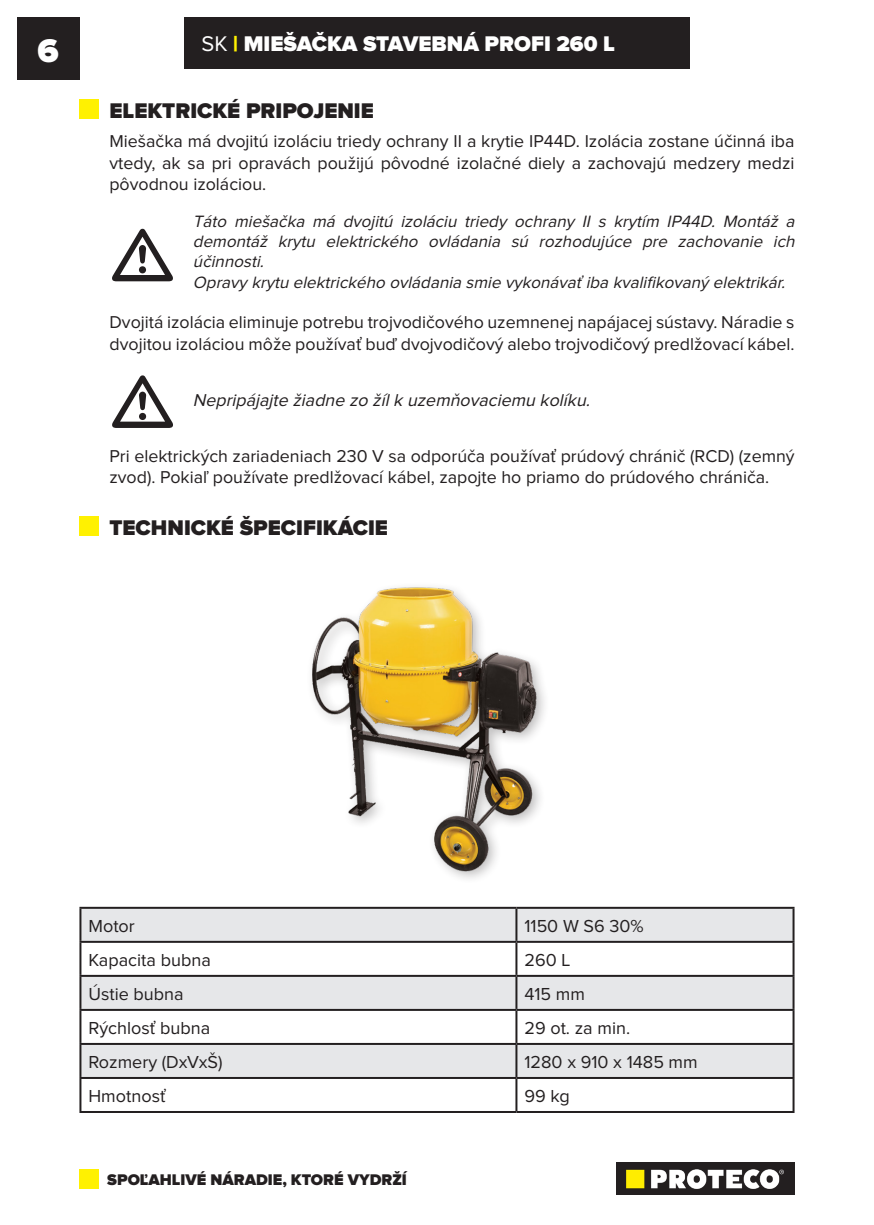
<style>
.page{position:relative;width:874px;height:1225px;background:#fff}
.page>*{position:absolute;margin:0;border:0;box-sizing:border-box;transform-origin:0 0}
.t1{font:900 34px "Proxima Nova";color:#fff}
.t2{font:900 22px "Proxima Nova";color:#231f20}
.t3{font:900 22px "Proxima Nova";color:#fff}
.t4{font:18px "Proxima Nova";color:#231f20}
.t5{font:17.8px/21.4px "Proxima Nova";color:#231f20}
.t6{font:italic 17.8px "Proxima Nova";color:#231f20}
.t7{font:italic 17px/20.4px "Proxima Nova";color:#231f20;text-align:justify}
.t8{font:900 16px "Proxima Nova";color:#231f20}
.s1{font-weight:400}
.s2{color:#fff101}
</style>
<div class="page">
<div style="left:17px;top:17px;width:62px;height:62px;background:#231f20"></div>
<img style="left:616px;top:1162px;width:178px;height:33px">
<div style="left:79px;top:1169px;width:20px;height:19px;background:#fff101"></div>
<div style="left:184px;top:17px;width:505px;height:51px;background:#231f20"></div>
<div style="left:79px;top:99px;width:20px;height:20px;background:#fff101"></div>
<div style="left:79px;top:516px;width:20px;height:20px;background:#fff101"></div>
<svg style="left:81px;top:909px;width:711px;height:168px;fill:#e6e7e9"></svg>
<hr style="left:79px;top:907px;width:437px;height:2px;background:#231f20">
<hr style="left:79px;top:909px;width:2px;height:32px;background:#231f20">
<hr style="left:516px;top:907px;width:278px;height:2px;background:#231f20">
<hr style="left:515px;top:909px;width:2px;height:32px;background:#231f20">
<hr style="left:792px;top:909px;width:2px;height:32px;background:#231f20">
<hr style="left:79px;top:941px;width:437px;height:2px;background:#231f20">
<hr style="left:79px;top:943px;width:2px;height:32px;background:#231f20">
<hr style="left:516px;top:941px;width:278px;height:2px;background:#231f20">
<hr style="left:515px;top:943px;width:2px;height:32px;background:#231f20">
<hr style="left:792px;top:943px;width:2px;height:32px;background:#231f20">
<hr style="left:79px;top:975px;width:437px;height:2px;background:#231f20">
<hr style="left:79px;top:977px;width:2px;height:32px;background:#231f20">
<hr style="left:516px;top:975px;width:278px;height:2px;background:#231f20">
<hr style="left:515px;top:977px;width:2px;height:32px;background:#231f20">
<hr style="left:792px;top:977px;width:2px;height:32px;background:#231f20">
<hr style="left:79px;top:1009px;width:437px;height:2px;background:#231f20">
<hr style="left:79px;top:1011px;width:2px;height:32px;background:#231f20">
<hr style="left:516px;top:1009px;width:278px;height:2px;background:#231f20">
<hr style="left:515px;top:1011px;width:2px;height:32px;background:#231f20">
<hr style="left:792px;top:1011px;width:2px;height:32px;background:#231f20">
<hr style="left:79px;top:1043px;width:437px;height:2px;background:#231f20">
<hr style="left:79px;top:1045px;width:2px;height:32px;background:#231f20">
<hr style="left:516px;top:1043px;width:278px;height:2px;background:#231f20">
<hr style="left:515px;top:1045px;width:2px;height:32px;background:#231f20">
<hr style="left:792px;top:1045px;width:2px;height:32px;background:#231f20">
<hr style="left:79px;top:1077px;width:437px;height:2px;background:#231f20">
<hr style="left:79px;top:1079px;width:2px;height:32px;background:#231f20">
<hr style="left:516px;top:1077px;width:278px;height:2px;background:#231f20">
<hr style="left:515px;top:1079px;width:2px;height:32px;background:#231f20">
<hr style="left:792px;top:1079px;width:2px;height:32px;background:#231f20">
<hr style="left:79px;top:1111px;width:437px;height:2px;background:#231f20">
<hr style="left:516px;top:1111px;width:278px;height:2px;background:#231f20">
<img style="left:312px;top:587px;width:233px;height:292px">
<h1 class="t1" style="left:38px;top:31px;width:23px">6</h1>
<p class="t3" style="left:201px;top:31px;width:415px"><span class="s1">SK</span> <span class="s2">|</span> MIEŠAČKA STAVEBNÁ PROFI 260 L</p>
<p class="t2" style="left:109px;top:98px;width:266px">ELEKTRICKÉ PRIPOJENIE</p>
<p class="t5" style="left:109px;top:131px;width:686px;text-align:justify">Miešačka má dvojitú izoláciu triedy ochrany II a krytie IP44D. Izolácia zostane účinná iba vtedy, ak sa pri opravách použijú pôvodné izolačné diely a zachovajú medzery medzi pôvodnou izoláciou.</p>
<p class="t7" style="left:193px;top:211px;width:606px">Táto miešačka má dvojitú izoláciu triedy ochrany II s krytím IP44D. Montáž a demontáž krytu elektrického ovládania sú rozhodujúce pre zachovanie ich účinnosti.</p>
<p class="t7" style="left:193px;top:273px;width:597px">Opravy krytu elektrického ovládania smie vykonávať iba kvalifikovaný elektrikár.</p>
<p class="t5" style="left:109px;top:312px;width:686px">Dvojitá izolácia eliminuje potrebu trojvodičového uzemnenej napájacej sústavy. Náradie s dvojitou izoláciou môže používať buď dvojvodičový alebo trojvodičový predlžovací kábel.</p>
<p class="t6" style="left:193px;top:392px;width:402px">Nepripájajte žiadne zo žílk uzemňovaciemu kolíku.</p>
<p class="t5" style="left:109px;top:446px;width:686px">Pri elektrických zariadeniach 230 V sa odporúča používať prúdový chránič (RCD) (zemný zvod). Pokiaľ používate predlžovací kábel, zapojte ho priamo do prúdového chrániča.</p>
<p class="t2" style="left:109px;top:514px;width:280px">TECHNICKÉ ŠPECIFIKÁCIE</p>
<p class="t4" style="left:88px;top:917px;width:48px">Motor</p>
<p class="t4" style="left:524px;top:917px;width:121px">1150 W S6 30%</p>
<p class="t4" style="left:88px;top:951px;width:124px">Kapacita bubna</p>
<p class="t4" style="left:524px;top:951px;width:47px">260 L</p>
<p class="t4" style="left:88px;top:985px;width:97px">Ústie bubna</p>
<p class="t4" style="left:524px;top:985px;width:62px">415 mm</p>
<p class="t4" style="left:88px;top:1019px;width:123px">Rýchlosť bubna</p>
<p class="t4" style="left:524px;top:1019px;width:107px">29 ot. za min.</p>
<p class="t4" style="left:88px;top:1053px;width:135px">Rozmery (DxVxŠ)</p>
<p class="t4" style="left:524px;top:1053px;width:175px">1280 x 910 x 1485 mm</p>
<p class="t4" style="left:88px;top:1087px;width:79px">Hmotnosť</p>
<p class="t4" style="left:524px;top:1087px;width:47px">99 kg</p>
<p class="t8" style="left:107px;top:1170px;width:301px">SPOĽAHLIVÉ NÁRADIE, KTORÉ VYDRŽÍ</p>
</div>
